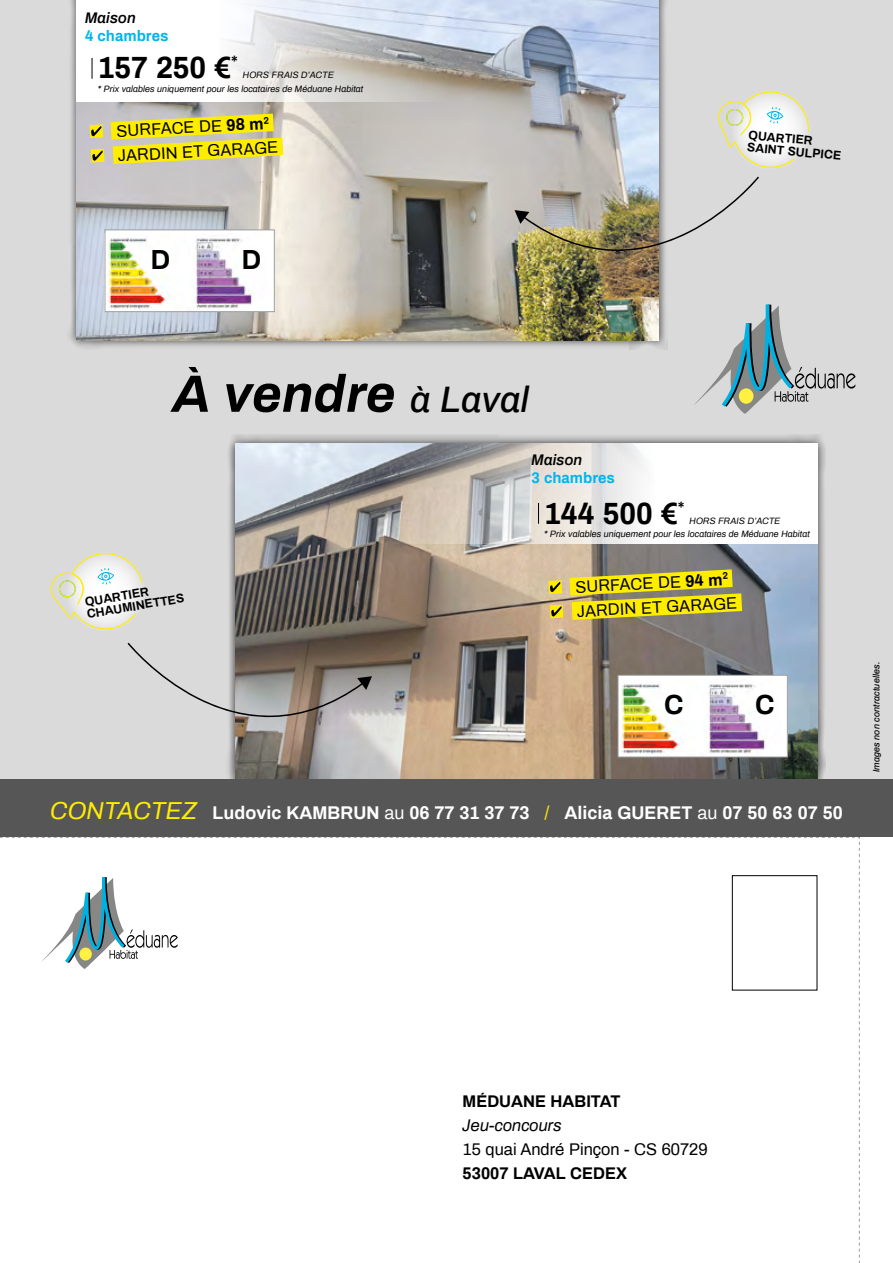
<style>
.page{position:relative;width:893px;height:1263px;background:#fff}
.page>*{position:absolute;margin:0;border:0;box-sizing:border-box;transform-origin:0 0}
.t1{font:italic 700 52.5px "Archivo";color:#000}
.t2{font:700 30px "Archivo";color:#000}
.t3{font:700 27px "Archivo";color:#000}
.t4{font:700 18px "Archivo";color:#fff}
.t5{font:700 16.5px "Archivo";color:#000}
.t6{font:16.5px "Archivo";color:#000}
.t7{font:italic 16.5px "Archivo";color:#000}
.t8{font:16.35px/24.5px "Archivo";color:#000}
.t9{font:700 15px "Archivo";color:#00b5ed}
.t10{font:italic 600 15px "Archivo";color:#000}
.t11{font:700 12.15px/12.1px "Archivo";color:#000}
.t12{font:italic 9px/13.5px "Archivo";color:#000}
.t13{font:italic 500 9px "Archivo";color:#000}
.s1{font-weight:700}
.s2{font-weight:500;font-size:36px}
.s3{font-weight:400;font-style:italic;font-size:24px;color:#ffed00}
.s4{font-weight:400}
.s5{font-weight:400;color:#ffed00}
</style>
<div class="page">
<div style="left:0;top:0;width:893px;height:779px;background:#dadada"></div>
<svg style="left:0;top:837px;width:860px;height:426px"></svg>
<svg style="left:694px;top:304px;width:162px;height:110px"></svg>
<div style="left:67px;top:0;width:600px;height:350px;background:#000;opacity:.75"></div>
<img style="left:77px;top:0;width:581px;height:340px">
<svg style="left:90px;top:104px;width:211px;height:70px;background:#ded471"></svg>
<svg style="left:77px;top:0;width:371px;height:102px;background:#e4e5e5"></svg>
<svg style="left:92px;top:58px;width:1px;height:21px"></svg>
<div style="left:226px;top:434px;width:600px;height:359px;background:#000;opacity:.75"></div>
<img style="left:235px;top:443px;width:582px;height:336px">
<svg style="left:548px;top:560px;width:212px;height:70px;background:#bbaf49"></svg>
<svg style="left:386px;top:443px;width:431px;height:100px;background:#e1dedc"></svg>
<svg style="left:538px;top:503px;width:1px;height:21px"></svg>
<svg style="left:51px;top:553px;width:92px;height:77px"></svg>
<img style="left:515px;top:87px;width:295px;height:164px">
<svg style="left:128px;top:643px;width:244px;height:74px"></svg>
<div style="left:105px;top:230px;width:169px;height:82px;background:#fff"></div>
<img style="left:107px;top:238px;width:147px;height:72px">
<div style="left:105px;top:230px;width:170px;height:82px;border:1px solid #9d9d9c"></div>
<div style="left:618px;top:675px;width:169px;height:82px;background:#fff"></div>
<img style="left:620px;top:684px;width:147px;height:71px">
<div style="left:618px;top:675px;width:170px;height:82px;border:1px solid #9d9d9c"></div>
<div style="left:0;top:779px;width:893px;height:58px;background:#575656"></div>
<h3 class="t10" style="left:85px;top:7px;width:52px">Maison</h3>
<h3 class="t9" style="left:85px;top:25px;width:85px">4 chambres</h3>
<h2 class="t2" style="left:98px;top:46px;width:142px">157 250 €<sup>*</sup></h2>
<p class="t12" style="left:98px;top:68px;width:267px;text-indent:145px">HORS FRAIS D’ACTE<br>* Prix valables uniquement pour les locataires de Méduane Habitat</p>
<h3 class="t8" style="left:116px;top:118px;width:162px;rotate:-3deg">SURFACE DE <span class="s1">98 m</span><sup>2<br></sup>JARDIN ET GARAGE</h3>
<h3 class="t3" style="left:151px;top:240px;width:21px">D</h3>
<h3 class="t3" style="left:242px;top:240px;width:21px">D</h3>
<h3 class="t11" style="left:749px;top:128px;width:96px;rotate:6deg">QUARTIER<br>SAINT SULPICE</h3>
<h1 class="t1" style="left:173px;top:355px;width:358px">À vendre <span class="s2">à Laval</span></h1>
<h3 class="t11" style="left:84px;top:596px;width:100px;rotate:-10deg">QUARTIER<br>CHAUMINETTES</h3>
<h3 class="t10" style="left:531px;top:448px;width:52px">Maison</h3>
<h3 class="t9" style="left:531px;top:466px;width:85px">3 chambres</h3>
<h2 class="t2" style="left:544px;top:491px;width:142px">144 500 €<sup>*</sup></h2>
<p class="t12" style="left:544px;top:513px;width:267px;text-indent:145px">HORS FRAIS D’ACTE<br>* Prix valables uniquement pour les locataires de Méduane Habitat</p>
<h3 class="t8" style="left:575px;top:574px;width:162px;rotate:-3deg">SURFACE DE <span class="s1">94 m</span><sup>2<br></sup>JARDIN ET GARAGE</h3>
<h3 class="t3" style="left:664px;top:685px;width:21px">C</h3>
<h3 class="t3" style="left:755px;top:685px;width:21px">C</h3>
<h3 class="t4" style="left:50px;top:799px;width:794px"><span class="s3">CONTACTEZ</span> Ludovic KAMBRUN <span class="s4">au</span> 06 77 31 37 73 <span class="s5">/</span> Alicia GUERET <span class="s4">au</span> 07 50 63 07 50</h3>
<p class="t13" style="left:870px;top:772px;width:112px;rotate:-90deg">Images non contractuelles.</p>
<h3 class="t5" style="left:463px;top:1089px;width:159px">MÉDUANE HABITAT</h3>
<h3 class="t7" style="left:463px;top:1113px;width:101px">Jeu-concours</h3>
<h3 class="t6" style="left:463px;top:1137px;width:246px">15 quai André Pinçon - CS 60729</h3>
<h3 class="t5" style="left:463px;top:1161px;width:166px">53007 LAVAL CEDEX</h3>
</div>
